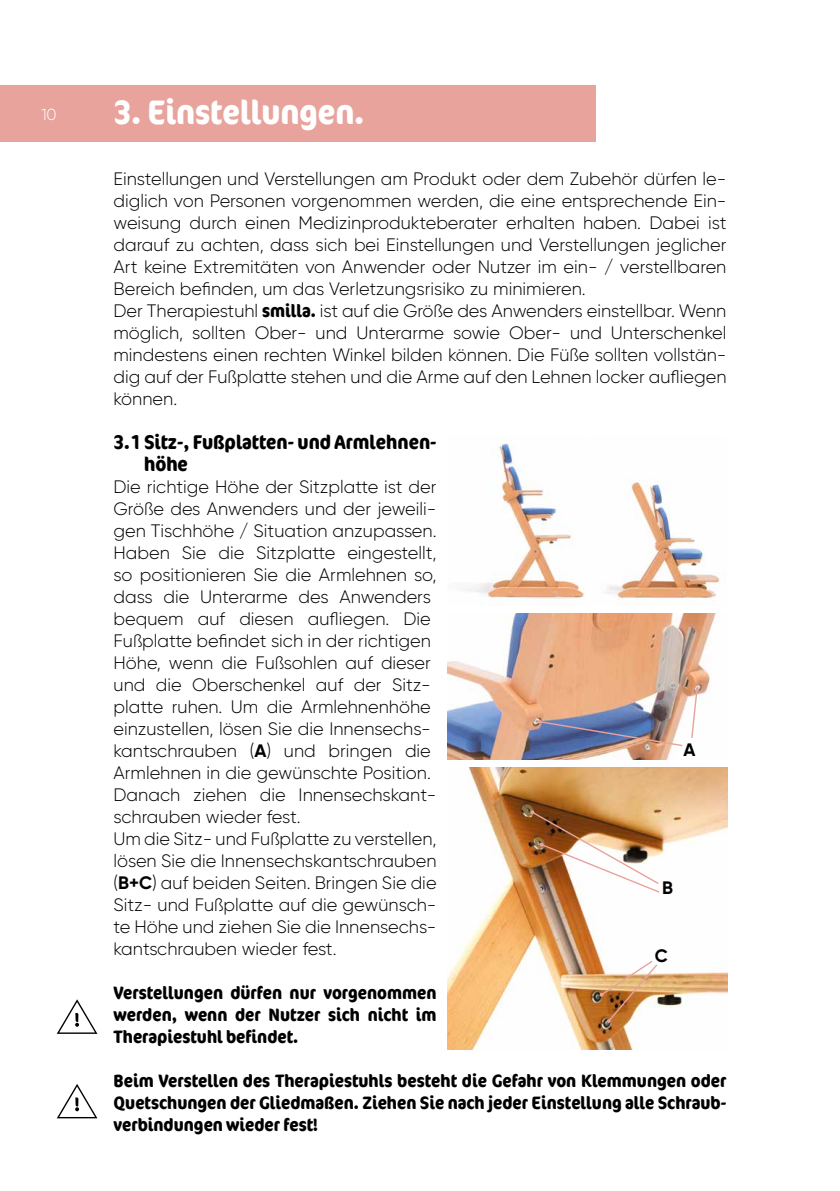
<style>
.page{position:relative;width:840px;height:1191px;background:#fff}
.page>*{position:absolute;margin:0;border:0;box-sizing:border-box;transform-origin:0 0}
.t1{font:700 condensed 34px "Cocon Offc Pro";color:#fff}
.t2{font:700 condensed 20px/22px "Cocon Offc Pro";color:#000}
.t3{font:300 18px/22px "Gilroy";color:#000}
.t4{font:700 condensed 18px/22px "Cocon Offc Pro";color:#000;text-align:justify}
.t5{font:700 18px "Gilroy";color:#000}
.t6{font:300 16px "Gilroy";color:#fff}
.s1{font-family:"Cocon Offc Pro";font-weight:700;font-stretch:condensed}
.s2{font-weight:700}
</style>
<div class="page">
<div style="left:0;top:85px;width:595px;height:57px;background:#e7a39c"></div>
<img style="left:447px;top:768px;width:280px;height:281px">
<img style="left:447px;top:614px;width:269px;height:145px">
<img style="left:537px;top:719px;width:146px;height:28px">
<img style="left:530px;top:810px;width:130px;height:84px">
<img style="left:599px;top:959px;width:59px;height:64px">
<svg style="left:690px;top:688px;width:8px;height:51px"></svg>
<img style="left:607px;top:480px;width:113px;height:121px">
<img style="left:468px;top:443px;width:117px;height:156px">
<svg style="left:57px;top:999px;width:40px;height:34px"></svg>
<svg style="left:57px;top:1084px;width:40px;height:34px"></svg>
<p class="t6" style="left:41px;top:104px;width:17px">10</p>
<h1 class="t1" style="left:113px;top:88px;width:252px">3. Einstellungen.</h1>
<p class="t3" style="left:113px;top:167px;width:614px">Einstellungen und Verstellungen am Produkt oder dem Zubehör dürfen le&shy;diglich von Personen vorgenommen werden, die eine entsprechende Ein&shy;weisung durch einen Medizinprodukteberater erhalten haben. Dabei ist darauf zu achten, dass sich bei Einstellungen und Verstellungen jeglicher Art keine Extremitäten von Anwender oder Nutzer im ein- / verstellbaren Bereich befinden, um das Verletzungsrisiko zu minimieren.<br>Der Therapiestuhl <span class="s1">smilla.</span> ist auf die Größe des Anwenders einstellbar. Wenn möglich, sollten Ober- und Unterarme sowie Ober- und Unterschenkel mindestens einen rechten Winkel bilden können. Die Füße sollten vollstän&shy;dig auf der Fußplatte stehen und die Arme auf den Lehnen locker aufliegen können.</p>
<p class="t2" style="left:144px;top:430px;width:294px;text-indent:-30px">3.1 Sitz-, Fußplatten- und Armlehnen&shy;höhe</p>
<p class="t3" style="left:113px;top:475px;width:324px">Die richtige Höhe der Sitzplatte ist der Größe des Anwenders und der jeweili&shy;gen Tischhöhe / Situation anzupassen.<br>Haben Sie die Sitzplatte eingestellt, so positionieren Sie die Armlehnen so, dass die Unterarme des Anwenders bequem auf diesen aufliegen. Die Fußplatte befindet sich in der richtigen Höhe, wenn die Fußsohlen auf dieser und die Oberschenkel auf der Sitz&shy;platte ruhen. Um die Armlehnenhöhe einzustellen, lösen Sie die Innensechs&shy;kantschrauben (<span class="s2">A</span>) und bringen die Armlehnen in die gewünschte Position.<br>Danach ziehen die Innensechskant&shy;schrauben wieder fest.<br>Um die Sitz- und Fußplatte zu verstellen, lösen Sie die Innensechskantschrauben (<span class="s2">B+C</span>) auf beiden Seiten. Bringen Sie die Sitz- und Fußplatte auf die gewünsch&shy;te Höhe und ziehen Sie die Innensechs&shy;kantschrauben wieder fest.</p>
<p class="t4" style="left:113px;top:981px;width:324px">Verstellungen dürfen nur vorgenommen werden, wenn der Nutzer sich nicht im Therapiestuhl befindet.</p>
<p class="t4" style="left:113px;top:1068px;width:614px">Beim Verstellen des Therapiestuhls besteht die Gefahr von Klemmungen oder Quetschungen der Gliedmaßen. Ziehen Sie nach jeder Einstellung alle Schraub&shy;verbindungen wieder fest!</p>
<p class="t5" style="left:683px;top:738px;width:14px">A</p>
<p class="t5" style="left:661px;top:876px;width:12px">B</p>
<p class="t5" style="left:654px;top:944px;width:15px">C</p>
</div>
